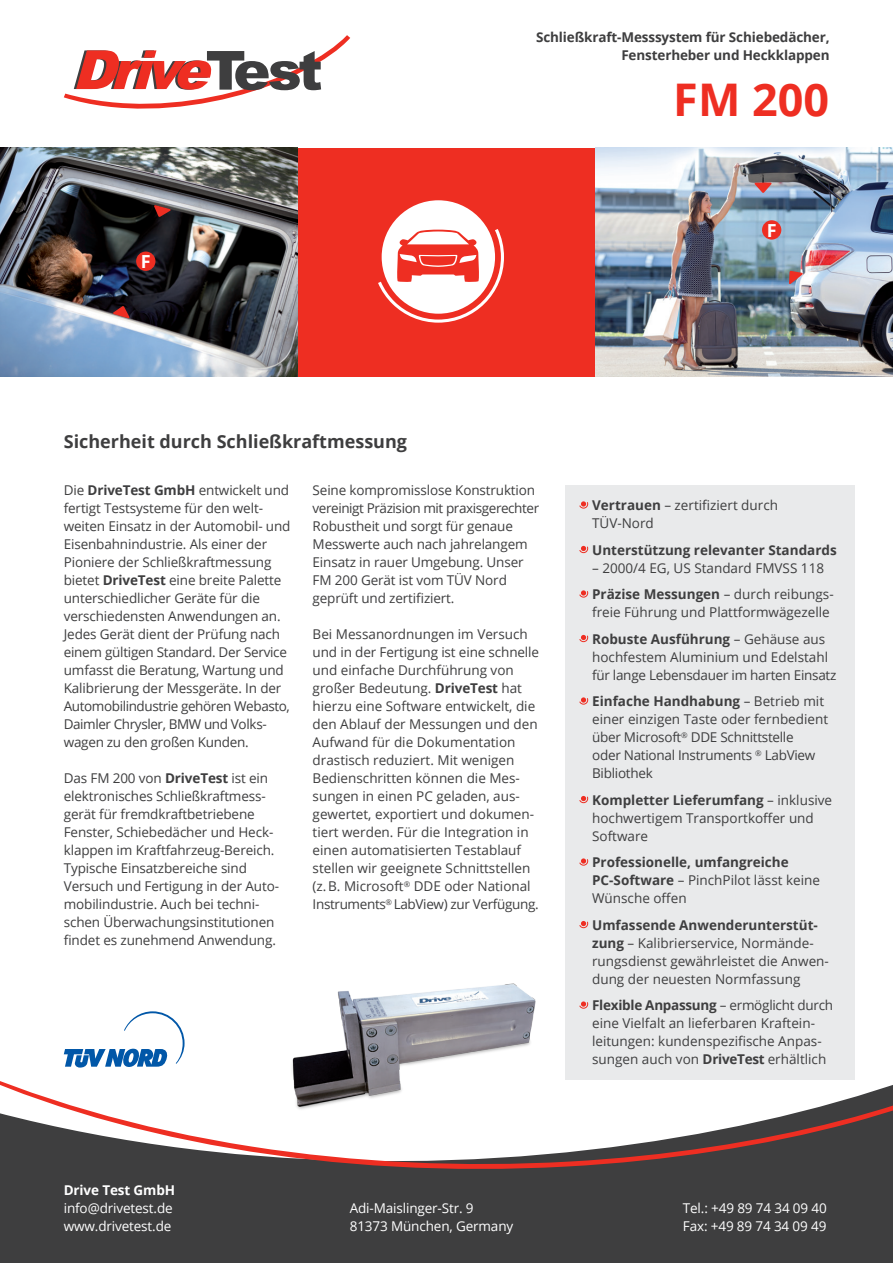
<style>
.page{position:relative;width:893px;height:1263px;background:#fff}
.page>*{position:absolute;margin:0;border:0;box-sizing:border-box;transform-origin:0 0}
.t1{font:700 45px "Open Sans";color:#ee2e22}
.t2{font:700 18px "Open Sans";color:#3e3e3f}
.t3{font:700 18px "Open Sans";color:#fff}
.t4{font:13.5px/18px "Open Sans";letter-spacing:-.01em;color:#3e3e3f}
.t5{font:700 13.5px/18px "Open Sans";letter-spacing:-.01em;color:#3e3e3f;text-align:right}
.t6{font:13.5px/18px "Open Sans";letter-spacing:-.01em;color:#fff}
.t7{font:700 13.5px "Open Sans";letter-spacing:-.01em;color:#fff}
.s1{font-weight:700}
.s2{font-weight:400}
</style>
<div class="page">
<svg style="left:0;top:999px;width:893px;height:264px;background:#535354"></svg>
<svg style="left:0;top:1040px;width:893px;height:139px"></svg>
<svg style="left:64px;top:35px;width:286px;height:74px"></svg>
<div style="left:566px;top:485px;width:289px;height:595px;background:#e9eaeb"></div>
<svg style="left:579px;top:501px;width:9px;height:8px"></svg>
<svg style="left:579px;top:546px;width:9px;height:7px"></svg>
<svg style="left:579px;top:590px;width:9px;height:8px"></svg>
<svg style="left:579px;top:635px;width:9px;height:7px"></svg>
<svg style="left:579px;top:697px;width:9px;height:8px"></svg>
<svg style="left:579px;top:796px;width:9px;height:7px"></svg>
<svg style="left:579px;top:858px;width:9px;height:8px"></svg>
<svg style="left:579px;top:921px;width:9px;height:7px"></svg>
<svg style="left:579px;top:1001px;width:9px;height:8px"></svg>
<svg style="left:64px;top:1011px;width:121px;height:56px"></svg>
<img style="left:275px;top:983px;width:286px;height:161px">
<div style="left:298px;top:148px;width:297px;height:228px;background:#ee2e22"></div>
<img style="left:0;top:148px;width:298px;height:228px">
<svg style="left:113px;top:304px;width:19px;height:15px"></svg>
<svg style="left:151px;top:205px;width:20px;height:14px"></svg>
<div style="left:136px;top:252px;width:19px;height:19px;background:#ee2e22;border-radius:50%"></div>
<img style="left:595px;top:148px;width:298px;height:228px">
<svg style="left:783px;top:266px;width:20px;height:19px"></svg>
<svg style="left:754px;top:183px;width:18px;height:10px"></svg>
<div style="left:762px;top:220px;width:19px;height:20px;background:#ee2e22;border-radius:50%"></div>
<div style="left:382px;top:200px;width:113px;height:114px;background:#fff;border-radius:50%"></div>
<svg style="left:378px;top:225px;width:126px;height:98px"></svg>
<p class="t5" style="left:536px;top:27px;width:295px">Schließkraft-Messsystem für Schiebedächer,<br>Fensterheber und Heckklappen</p>
<h1 class="t1" style="left:673px;top:68px;width:157px">FM 200</h1>
<h2 class="t3" style="left:141px;top:249px;width:11px">F</h2>
<h2 class="t3" style="left:767px;top:218px;width:11px">F</h2>
<h2 class="t2" style="left:64px;top:428px;width:345px">Sicherheit durch Schließkraftmessung</h2>
<p class="t4" style="left:64px;top:481px;width:228px">Die <span class="s1">DriveTest GmbH</span> entwickelt und fertigt Testsysteme für den welt&shy;weiten Einsatz in der Automobil- und Eisenbahnindustrie. Als einer der Pioniere der Schließkraftmessung bietet <span class="s1">DriveTest</span> eine breite Palette unterschiedlicher Geräte für die verschiedensten Anwendungen an.<br>Jedes Gerät dient der Prüfung nach einem gültigen Standard. Der Service umfasst die Beratung, Wartung und Kalibrierung der Messgeräte. In der Automobilindustrie gehören Webasto, Daimler Chrysler, BMW und Volks&shy;wagen zu den großen Kunden.</p>
<p class="t4" style="left:64px;top:769px;width:217px">Das FM 200 von <span class="s1">DriveTest</span> ist ein elektronisches Schließkraftmess&shy;gerät für fremdkraftbetriebene Fenster, Schiebedächer und Heck&shy;klappen im Kraftfahrzeug-Bereich.<br>Typische Einsatzbereiche sind Versuch und Fertigung in der Auto&shy;mobilindustrie. Auch bei techni&shy;schen Überwachungsinstitutionen findet es zunehmend Anwendung.</p>
<p class="t4" style="left:313px;top:481px;width:228px">Seine kompromisslose Konstruktion vereinigt Präzision mit praxisgerechter Robustheit und sorgt für genaue Messwerte auch nach jahrelangem Einsatz in rauer Umgebung. Unser FM 200 Gerät ist vom TÜV Nord geprüft und zertifiziert.</p>
<p class="t4" style="left:313px;top:625px;width:228px">Bei Messanordnungen im Versuch und in der Fertigung ist eine schnelle und einfache Durchführung von großer Bedeutung. <span class="s1">DriveTest</span> hat hierzu eine Software entwickelt, die den Ablauf der Messungen und den Aufwand für die Dokumentation drastisch reduziert. Mit wenigen Bedienschritten können die Mes&shy;sungen in einen PC geladen, aus&shy;gewertet, exportiert und dokumen&shy;tiert werden. Für die Integration in einen automatisierten Testablauf stellen wir geeignete Schnittstellen (z. B. Microsoft<sup>®</sup> DDE oder National Instruments<sup>®</sup> LabView) zur Verfügung.</p>
<p class="t4" style="left:592px;top:496px;width:187px"><span class="s1">Vertrauen</span> – zertifiziert durch<br>TÜV-Nord</p>
<p class="t5" style="left:592px;top:540px;width:246px">Unterstützung relevanter Standards</p>
<p class="t4" style="left:592px;top:554px;width:243px;line-height:26.5px">– 2000/4 EG, US Standard FMVSS 118<br><span class="s1">Präzise Messungen</span> – durch reibungs-</p>
<p class="t4" style="left:592px;top:598px;width:239px;line-height:26.5px">freie Führung und Plattformwägezelle<br><span class="s1">Robuste Ausführung</span> – Gehäuse aus</p>
<p class="t4" style="left:592px;top:647px;width:246px">hochfestem Aluminium und Edelstahl für lange Lebensdauer im harten Einsatz</p>
<p class="t4" style="left:592px;top:692px;width:238px"><span class="s1">Einfache Handhabung</span> – Betrieb mit einer einzigen Taste oder fernbedient über Microsoft<sup>®</sup> DDE Schnittstelle<br>oder National Instruments <sup>®</sup> LabView<br>Bibliothek</p>
<p class="t4" style="left:592px;top:790px;width:242px"><span class="s1">Kompletter Lieferumfang</span> – inklusive hochwertigem Transportkoffer und<br>Software</p>
<p class="t5" style="left:592px;top:853px;width:229px;text-align:left">Professionelle, umfangreiche<br>PC-Software <span class="s2">– PinchPilot lässt keine<br>Wünsche offen</span></p>
<p class="t4" style="left:592px;top:915px;width:238px"><span class="s1">Umfassende Anwenderunterstüt&shy;zung</span> – Kalibrierservice, Normände&shy;rungsdienst gewährleistet die Anwen&shy;dung der neuesten Normfassung</p>
<p class="t4" style="left:592px;top:996px;width:243px"><span class="s1">Flexible Anpassung</span> – ermöglicht durch eine Vielfalt an lieferbaren Kraftein&shy;leitungen: kundenspezifische Anpas&shy;sungen auch von <span class="s1">DriveTest</span> erhältlich</p>
<p class="t7" style="left:64px;top:1180px;width:113px">Drive Test GmbH</p>
<p class="t6" style="left:64px;top:1198px;width:110px">info@drivetest.de www.drivetest.de</p>
<p class="t6" style="left:350px;top:1198px;width:165px">Adi-Maislinger-Str. 9<br>81373 München, Germany</p>
<p class="t6" style="left:683px;top:1198px;width:145px">Tel.: +49 89 74 34 09 40<br>Fax: +49 89 74 34 09 49</p>
</div>
